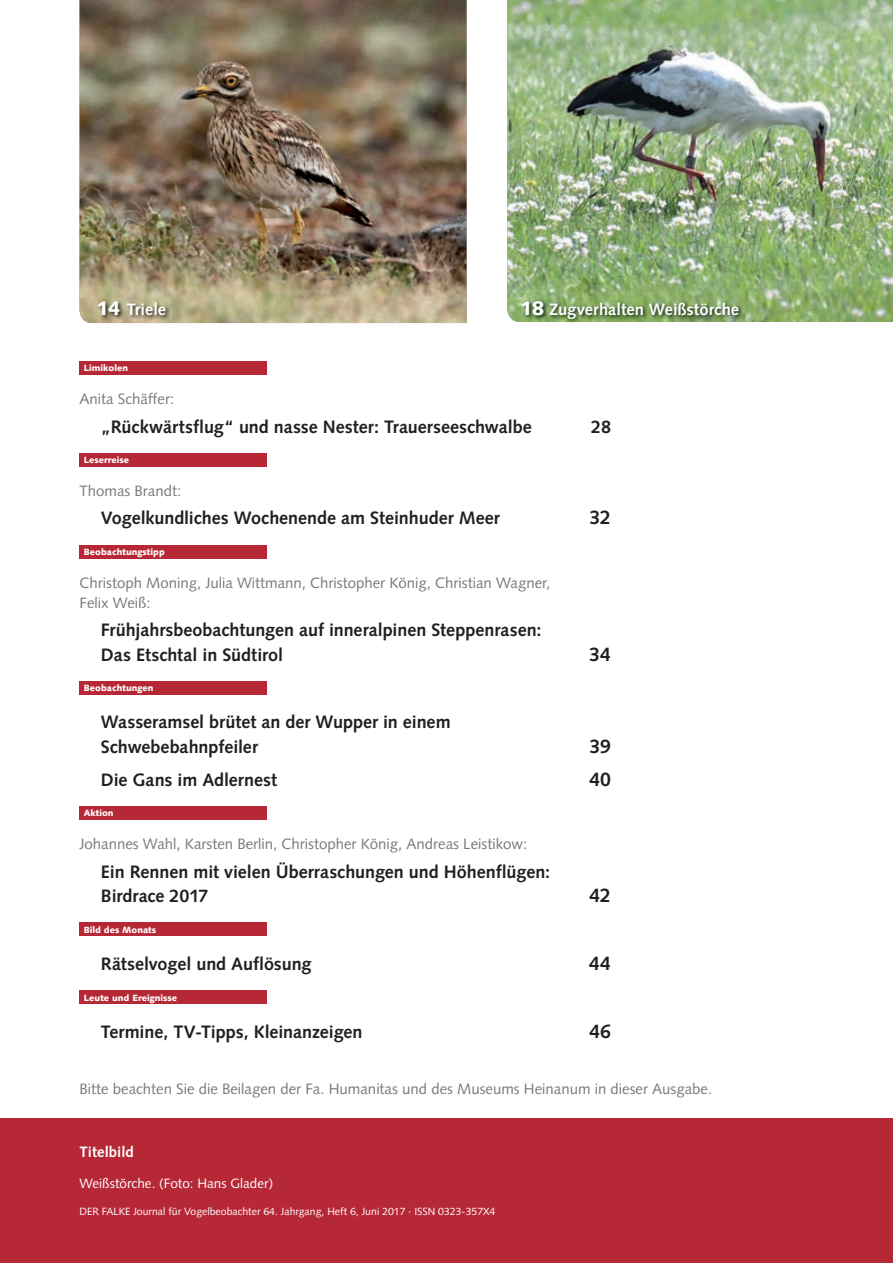
<style>
.page{position:relative;width:893px;height:1263px;background:#fff}
.page>*{position:absolute;margin:0;border:0;box-sizing:border-box;transform-origin:0 0}
.t1{font:700 19.5px "Syntax LT Std";color:#231f20}
.t2{font:700 18px/24.3px "Syntax LT Std";letter-spacing:-.005em;color:#231f20}
.t3{font:700 16.5px "Syntax LT Std";color:#fff}
.t4{font:15px/19.8px "Syntax LT Std";color:#797a77}
.t5{font:700 15px "Syntax LT Std";color:#fff}
.t6{font:13.5px "Syntax LT Std";color:#fff}
.t7{font:10.5px "Syntax LT Std";color:#fff}
.t8{font:900 9px "Syntax LT Std";color:#fff}
.s1{font-weight:900;font-size:19.5px}
</style>
<div class="page">
<img style="left:80px;top:0;width:386px;height:323px">
<img style="left:507px;top:0;width:386px;height:322px">
<div style="left:0;top:1118px;width:893px;height:145px;background:#b72837"></div>
<div style="left:80px;top:361px;width:187px;height:14px;background:#b72837"></div>
<div style="left:80px;top:453px;width:187px;height:14px;background:#b72837"></div>
<div style="left:80px;top:545px;width:187px;height:14px;background:#b72837"></div>
<div style="left:80px;top:681px;width:187px;height:14px;background:#b72837"></div>
<div style="left:80px;top:806px;width:187px;height:14px;background:#b72837"></div>
<div style="left:80px;top:922px;width:187px;height:14px;background:#b72837"></div>
<div style="left:80px;top:990px;width:187px;height:14px;background:#b72837"></div>
<img style="left:96px;top:299px;width:75px;height:21px">
<img style="left:520px;top:299px;width:224px;height:24px">
<p class="t3" style="left:97px;top:299px;width:71px"><span class="s1">14</span> Triele</p>
<p class="t3" style="left:520px;top:299px;width:220px"><span class="s1">18</span> Zugverhalten Weißstörche</p>
<p class="t8" style="left:84px;top:363px;width:46px">Limikolen</p>
<p class="t4" style="left:80px;top:389px;width:96px">Anita Schäffer:</p>
<p class="t2" style="left:101px;top:414px;width:432px">„Rückwärtsflug“ und nasse Nester: Trauerseeschwalbe</p>
<p class="t2" style="left:591px;top:414px;width:21px">28</p>
<p class="t8" style="left:84px;top:455px;width:47px">Leserreise</p>
<p class="t4" style="left:80px;top:481px;width:103px">Thomas Brandt:</p>
<p class="t2" style="left:101px;top:506px;width:400px">Vogelkundliches Wochenende am Steinhuder Meer</p>
<p class="t1" style="left:590px;top:507px;width:23px">32</p>
<p class="t8" style="left:84px;top:547px;width:82px">Beobachtungstipp</p>
<p class="t4" style="left:80px;top:573px;width:472px">Christoph Moning, Julia Wittmann, Christopher König, Christian Wagner,<br>Felix Weiß:</p>
<p class="t2" style="left:101px;top:618px;width:442px">Frühjahrsbeobachtungen auf inneralpinen Steppenrasen:<br>Das Etschtal in Südtirol</p>
<p class="t1" style="left:589px;top:643px;width:23px">34</p>
<p class="t8" style="left:84px;top:683px;width:71px">Beobachtungen</p>
<p class="t2" style="left:101px;top:710px;width:351px">Wasseramsel brütet an der Wupper in einem<br>Schwebebahnpfeiler</p>
<p class="t1" style="left:589px;top:735px;width:23px">39</p>
<p class="t2" style="left:101px;top:767px;width:178px">Die Gans im Adlernest</p>
<p class="t1" style="left:589px;top:768px;width:23px">40</p>
<p class="t8" style="left:84px;top:808px;width:31px">Aktion</p>
<p class="t4" style="left:80px;top:834px;width:449px">Johannes Wahl, Karsten Berlin, Christopher König, Andreas Leistikow:</p>
<p class="t2" style="left:101px;top:859px;width:451px">Ein Rennen mit vielen Überraschungen und Höhenflügen:<br>Birdrace 2017</p>
<p class="t1" style="left:590px;top:884px;width:23px">42</p>
<p class="t8" style="left:84px;top:924px;width:74px">Bild des Monats</p>
<p class="t2" style="left:101px;top:951px;width:212px">Rätselvogel und Auflösung</p>
<p class="t1" style="left:589px;top:952px;width:24px">44</p>
<p class="t8" style="left:84px;top:992px;width:95px">Leute und Ereignisse</p>
<p class="t2" style="left:101px;top:1019px;width:263px">Termine, TV-Tipps, Kleinanzeigen</p>
<p class="t1" style="left:589px;top:1020px;width:23px">46</p>
<p class="t4" style="left:80px;top:1079px;width:634px">Bitte beachten Sie die Beilagen der Fa. Humanitas und des Museums Heinanum in dieser Ausgabe.</p>
<p class="t5" style="left:80px;top:1144px;width:56px">Titelbild</p>
<p class="t6" style="left:80px;top:1175px;width:195px">Weißstörche. (Foto: Hans Glader)</p>
<p class="t7" style="left:80px;top:1205px;width:417px">DER FALKE Journal für Vogelbeobachter 64. Jahrgang, Heft 6, Juni 2017 · ISSN 0323-357X4</p>
</div>
